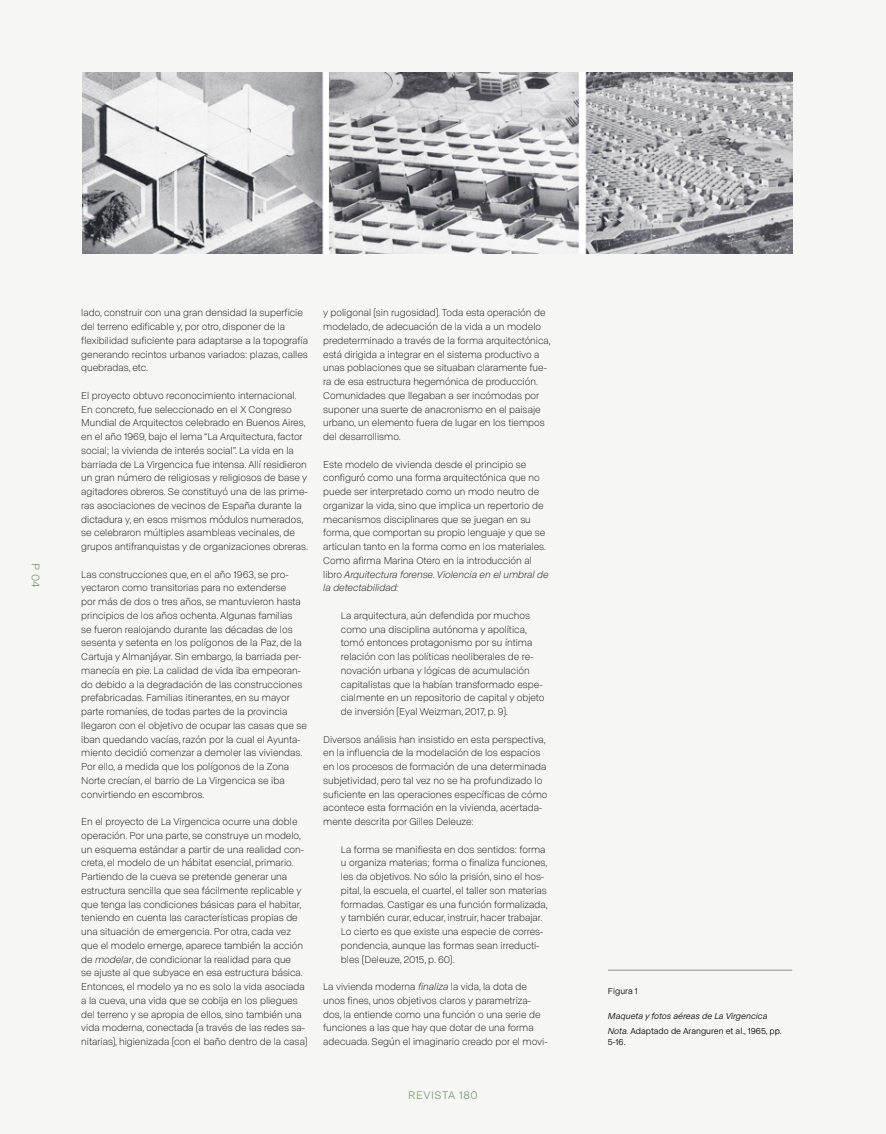
<style>
.page{position:relative;width:886px;height:1134px;background:#f6f7f5}
.page>*{position:absolute;margin:0;border:0;box-sizing:border-box;transform-origin:0 0}
.t1{font:11.25px "ABC Normal";letter-spacing:.05em;color:#81997a}
.t2{font:300 10px/13.8px "ABC Normal";color:#000}
.t3{font:italic 8.75px/14.8px "ABC Normal";color:#000}
.t4{font:8.75px "ABC Normal";color:#000}
.s1{font-style:italic}
.s2{font-style:normal}
</style>
<div class="page">
<img style="left:83px;top:73px;width:709px;height:181px">
<hr style="left:608px;top:970px;width:184px;height:1px;background:#81997a">
<p class="t1" style="left:43px;top:563px;width:26px;rotate:90deg">P 04</p>
<p class="t2" style="left:81px;top:305px;width:228px">lado, construir con una gran densidad la superficie del terreno edificable y, por otro, disponer de la flexibilidad suficiente para adaptarse a la topografía generando recintos urbanos variados: plazas, calles quebradas, etc.</p>
<p class="t2" style="left:81px;top:388px;width:228px">El proyecto obtuvo reconocimiento internacional.<br>En concreto, fue seleccionado en el X Congreso Mundial de Arquitectos celebrado en Buenos Aires, en el año 1969, bajo el lema “La Arquitectura, factor social; la vivienda de interés social”. La vida en la barriada de La Virgencica fue intensa. Allí residieron un gran número de religiosas y religiosos de base y agitadores obreros. Se constituyó una de las prime&shy;ras asociaciones de vecinos de España durante la dictadura y, en esos mismos módulos numerados, se celebraron múltiples asambleas vecinales, de grupos antifranquistas y de organizaciones obreras.</p>
<p class="t2" style="left:81px;top:567px;width:227px">Las construcciones que, en el año 1963, se pro&shy;yectaron como transitorias para no extenderse<br>por más de dos o tres años, se mantuvieron hasta principios de los años ochenta. Algunas familias<br>se fueron realojando durante las décadas de los sesenta y setenta en los polígonos de la Paz, de la Cartuja y Almanjáyar. Sin embargo, la barriada per&shy;manecía en pie. La calidad de vida iba empeoran&shy;do debido a la degradación de las construcciones prefabricadas. Familias itinerantes, en su mayor parte romaníes, de todas partes de la provincia llegaron con el objetivo de ocupar las casas que se iban quedando vacías, razón por la cual el Ayunta&shy;miento decidió comenzar a demoler las viviendas.<br>Por ello, a medida que los polígonos de la Zona Norte crecían, el barrio de La Virgencica se iba convirtiendo en escombros.</p>
<p class="t2" style="left:81px;top:814px;width:228px">En el proyecto de La Virgencica ocurre una doble operación. Por una parte, se construye un modelo, un esquema estándar a partir de una realidad con&shy;creta, el modelo de un hábitat esencial, primario.<br>Partiendo de la cueva se pretende generar una estructura sencilla que sea fácilmente replicable y que tenga las condiciones básicas para el habitar, teniendo en cuenta las características propias de una situación de emergencia. Por otra, cada vez que el modelo emerge, aparece también la acción de <span class="s1">modelar</span>, de condicionar la realidad para que<br>se ajuste al que subyace en esa estructura básica.<br>Entonces, el modelo ya no es solo la vida asociada a la cueva, una vida que se cobija en los pliegues del terreno y se apropia de ellos, sino también una vida moderna, conectada (a través de las redes sa&shy;nitarias), higienizada (con el baño dentro de la casa)</p>
<p class="t2" style="left:323px;top:305px;width:229px">y poligonal (sin rugosidad). Toda esta operación de modelado, de adecuación de la vida a un modelo predeterminado a través de la forma arquitectónica, está dirigida a integrar en el sistema productivo a unas poblaciones que se situaban claramente fue&shy;ra de esa estructura hegemónica de producción.<br>Comunidades que llegaban a ser incómodas por suponer una suerte de anacronismo en el paisaje urbano, un elemento fuera de lugar en los tiempos del desarrollismo.</p>
<p class="t2" style="left:323px;top:457px;width:227px">Este modelo de vivienda desde el principio se configuró como una forma arquitectónica que no puede ser interpretado como un modo neutro de organizar la vida, sino que implica un repertorio de mecanismos disciplinares que se juegan en su forma, que comportan su propio lenguaje y que se articulan tanto en la forma como en los materiales.<br>Como afirma Marina Otero en la introducción al libro <span class="s1">Arquitectura forense. Violencia en el umbral de la detectabilidad:</span></p>
<p class="t2" style="left:341px;top:608px;width:205px">La arquitectura, aún defendida por muchos como una disciplina autónoma y apolítica, tomó entonces protagonismo por su íntima relación con las políticas neoliberales de re&shy;novación urbana y lógicas de acumulación capitalistas que la habían transformado espe&shy;cialmente en un repositorio de capital y objeto de inversión (Eyal Weizman, 2017, p. 9).</p>
<p class="t2" style="left:323px;top:732px;width:226px">Diversos análisis han insistido en esta perspectiva, en la influencia de la modelación de los espacios en los procesos de formación de una determinada subjetividad, pero tal vez no se ha profundizado lo suficiente en las operaciones específicas de cómo acontece esta formación en la vivienda, acertada&shy;mente descrita por Gilles Deleuze:</p>
<p class="t2" style="left:341px;top:842px;width:208px">La forma se manifiesta en dos sentidos: forma u organiza materias; forma o finaliza funciones, les da objetivos. No sólo la prisión, sino el hos&shy;pital, la escuela, el cuartel, el taller son materias formadas. Castigar es una función formalizada, y también curar, educar, instruir, hacer trabajar.<br>Lo cierto es que existe una especie de corres&shy;pondencia, aunque las formas sean irreducti&shy;bles (Deleuze, 2015, p. 60).</p>
<p class="t2" style="left:323px;top:979px;width:226px">La vivienda moderna <span class="s1">finaliza</span> la vida, la dota de unos fines, unos objetivos claros y parametriza&shy;dos, la entiende como una función o una serie de funciones a las que hay que dotar de una forma adecuada. Según el imaginario creado por el movi-</p>
<p class="t4" style="left:608px;top:985px;width:31px">Figura 1</p>
<p class="t3" style="left:608px;top:1008px;width:175px">Maqueta y fotos aéreas de La Virgencica<br>Nota. <span class="s2">Adaptado de Aranguren et al., 1965, pp.</span></p>
<p class="t4" style="left:608px;top:1036px;width:19px">5-16.</p>
<p class="t1" style="left:408px;top:1088px;width:71px">REVISTA 180</p>
</div>
